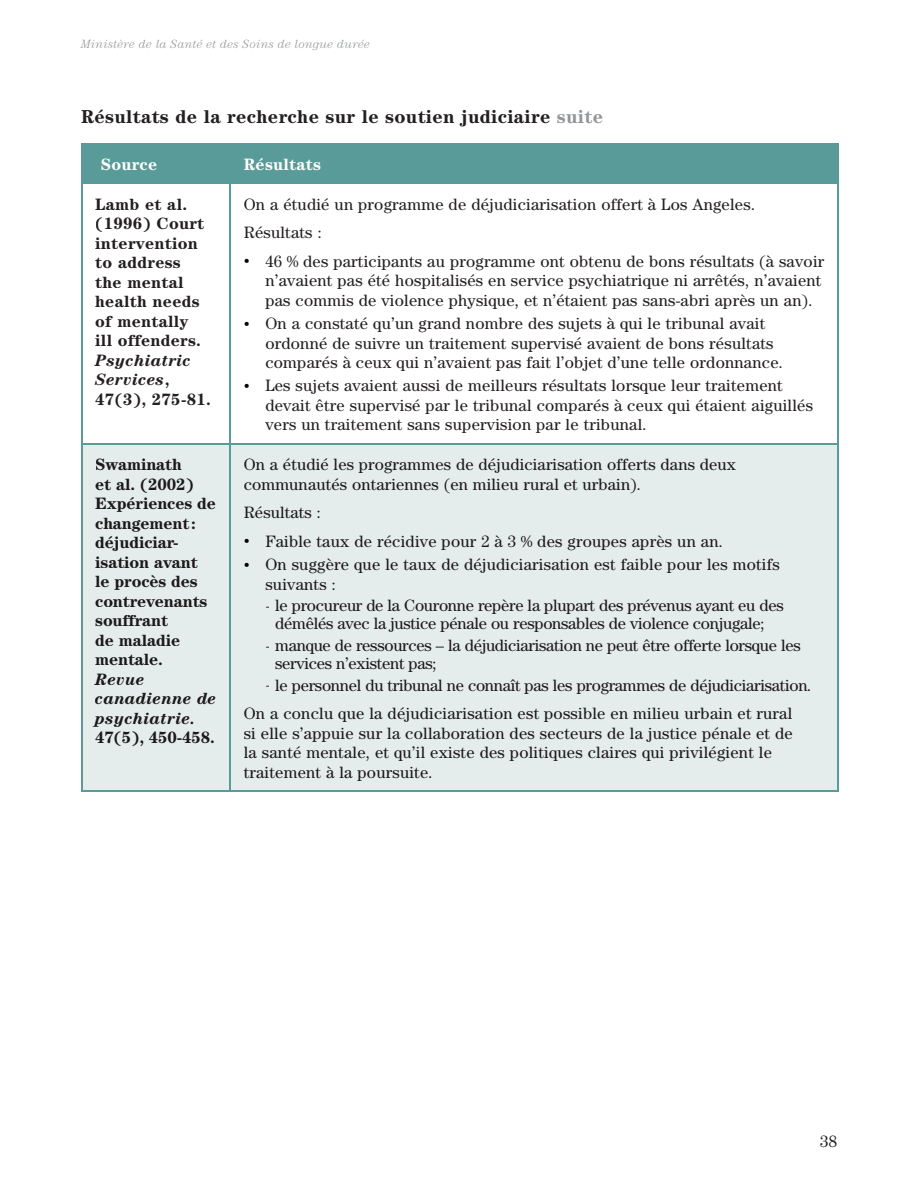
<style>
.page{position:relative;width:918px;height:1188px;background:#fff}
.page>*{position:absolute;margin:0;border:0;box-sizing:border-box;transform-origin:0 0}
.t1{font:700 18.75px "Century";letter-spacing:.015em;color:#231f20}
.t2{font:16.5px/19.5px "Century";letter-spacing:.015em;color:#231f20}
.t3{font:16.5px/19.5px "Century";letter-spacing:.01em;color:#1c191a}
.t4{font:16.5px/18px "Century";letter-spacing:-.015em;color:#1c191a}
.t5{font:700 16.5px/19.5px "Century";letter-spacing:-.01em;color:#1c191a}
.t6{font:700 16.5px/19.5px "Century";letter-spacing:.015em;color:#231f20}
.t7{font:italic 700 16.5px/19.5px "Century";letter-spacing:.015em;color:#231f20}
.t8{font:italic 700 16.5px/19.5px "Century";letter-spacing:.015em;color:#1c191a}
.t9{font:700 16.5px "Century";letter-spacing:.015em;color:#fff}
.t10{font:italic 300 12px "Century";letter-spacing:.015em;color:#939598}
.s1{color:#939598}
.s2{font-style:normal}
.s3{font-size:12px;color:#040503}
</style>
<div class="page">
<div style="left:82px;top:145px;width:755px;height:38px;background:#599b98"></div>
<div style="left:82px;top:445px;width:755px;height:346px;background:#e5edec"></div>
<hr style="left:81px;top:144px;width:149px;height:1px;background:#599b98">
<hr style="left:81px;top:145px;width:1px;height:38px;background:#599b98">
<hr style="left:230px;top:144px;width:608px;height:1px;background:#599b98">
<hr style="left:230px;top:145px;width:1px;height:38px;background:#599b98">
<hr style="left:837px;top:145px;width:1px;height:38px;background:#599b98">
<hr style="left:81px;top:183px;width:149px;height:1px;background:#599b98">
<hr style="left:81px;top:184px;width:1px;height:259px;background:#599b98">
<hr style="left:230px;top:183px;width:608px;height:1px;background:#599b98">
<hr style="left:230px;top:184px;width:1px;height:259px;background:#599b98">
<hr style="left:837px;top:184px;width:1px;height:259px;background:#599b98">
<hr style="left:81px;top:443px;width:149px;height:2px;background:#599b98">
<hr style="left:81px;top:445px;width:1px;height:346px;background:#599b98">
<hr style="left:230px;top:443px;width:608px;height:2px;background:#599b98">
<hr style="left:230px;top:445px;width:1px;height:346px;background:#599b98">
<hr style="left:837px;top:445px;width:1px;height:346px;background:#599b98">
<hr style="left:81px;top:791px;width:149px;height:1px;background:#599b98">
<hr style="left:230px;top:791px;width:608px;height:1px;background:#599b98">
<div style="left:96px;top:459px;width:86px;height:11px;background:#e5edec"></div>
<div style="left:96px;top:478px;width:98px;height:15px;background:#e5edec"></div>
<div style="left:96px;top:497px;width:120px;height:15px;background:#e5edec"></div>
<div style="left:96px;top:517px;width:100px;height:15px;background:#e5edec"></div>
<div style="left:96px;top:536px;width:82px;height:15px;background:#e5edec"></div>
<div style="left:95px;top:556px;width:103px;height:12px;background:#e5edec"></div>
<div style="left:95px;top:575px;width:103px;height:15px;background:#e5edec"></div>
<div style="left:96px;top:596px;width:111px;height:11px;background:#e5edec"></div>
<div style="left:96px;top:615px;width:72px;height:11px;background:#e5edec"></div>
<div style="left:96px;top:634px;width:84px;height:12px;background:#e5edec"></div>
<div style="left:96px;top:654px;width:67px;height:11px;background:#e5edec"></div>
<div style="left:94px;top:673px;width:51px;height:12px;background:#e5edec"></div>
<div style="left:95px;top:693px;width:122px;height:11px;background:#e5edec"></div>
<div style="left:93px;top:712px;width:103px;height:15px;background:#e5edec"></div>
<div style="left:96px;top:731px;width:118px;height:15px;background:#e5edec"></div>
<div style="left:244px;top:459px;width:492px;height:15px;background:#e5edec"></div>
<div style="left:244px;top:478px;width:396px;height:15px;background:#e5edec"></div>
<div style="left:244px;top:507px;width:76px;height:12px;background:#e5edec"></div>
<div style="left:250px;top:535px;width:473px;height:15px;background:#e5edec"></div>
<div style="left:250px;top:558px;width:530px;height:15px;background:#e5edec"></div>
<div style="left:266px;top:578px;width:69px;height:12px;background:#e5edec"></div>
<div style="left:269px;top:600px;width:514px;height:14px;background:#e5edec"></div>
<div style="left:276px;top:618px;width:488px;height:15px;background:#e5edec"></div>
<div style="left:269px;top:639px;width:532px;height:15px;background:#e5edec"></div>
<div style="left:276px;top:657px;width:161px;height:15px;background:#e5edec"></div>
<div style="left:269px;top:679px;width:541px;height:15px;background:#e5edec"></div>
<div style="left:244px;top:708px;width:549px;height:14px;background:#e5edec"></div>
<div style="left:244px;top:727px;width:549px;height:15px;background:#e5edec"></div>
<div style="left:244px;top:747px;width:528px;height:15px;background:#e5edec"></div>
<div style="left:244px;top:766px;width:187px;height:15px;background:#e5edec"></div>
<p class="t10" style="left:81px;top:38px;width:290px">Ministère de la Santé et des Soins de longue durée</p>
<p class="t1" style="left:81px;top:105px;width:524px">Résultats de la recherche sur le soutien judiciaire <span class="s1">suite</span></p>
<p class="t9" style="left:101px;top:155px;width:58px">Source</p>
<p class="t9" style="left:244px;top:155px;width:79px">Résultats</p>
<p class="t6" style="left:95px;top:194px;width:111px">Lamb et al. (1996) Court intervention to address the mental health needs of mentally ill offenders.</p>
<p class="t7" style="left:95px;top:350px;width:117px">Psychiatric<br>Services<span class="s2">,<br>47(3), 275-81.</span></p>
<p class="t2" style="left:244px;top:190px;width:513px;line-height:28.5px">On a étudié un programme de déjudiciarisation offert à Los Angeles.<br>Résultats :</p>
<p class="t2" style="left:265px;top:251px;width:560px;text-indent:-22px"><span class="s3">•</span> 46 % des participants au programme ont obtenu de bons résultats (à savoir n’avaient pas été hospitalisés en service psychiatrique ni arrêtés, n’avaient pas commis de violence physique, et n’étaient pas sans-abri après un an).</p>
<p class="t2" style="left:265px;top:313px;width:519px;text-indent:-22px"><span class="s3">•</span> On a constaté qu’un grand nombre des sujets à qui le tribunal avait ordonné de suivre un traitement supervisé avaient de bons résultats comparés à ceux qui n’avaient pas fait l’objet d’une telle ordonnance.</p>
<p class="t2" style="left:265px;top:376px;width:549px;text-indent:-22px"><span class="s3">•</span> Les sujets avaient aussi de meilleurs résultats lorsque leur traitement devait être supervisé par le tribunal comparés à ceux qui étaient aiguillés vers un traitement sans supervision par le tribunal.</p>
<p class="t5" style="left:95px;top:455px;width:122px">Swaminath<br>et al. (2002)<br>Expériences de changement : déjudiciar&shy;isation avant le procès des contrevenants souffrant<br>de maladie mentale.</p>
<p class="t8" style="left:95px;top:669px;width:123px">Revue canadienne de psychiatrie.</p>
<p class="t5" style="left:95px;top:728px;width:121px">47(5), 450-458.</p>
<p class="t3" style="left:244px;top:455px;width:494px">On a étudié les programmes de déjudiciarisation offerts dans deux communautés ontariennes (en milieu rural et urbain).</p>
<p class="t3" style="left:244px;top:503px;width:79px">Résultats :</p>
<p class="t3" style="left:244px;top:531px;width:481px"><span class="s3">•</span> Faible taux de récidive pour 2 à 3 % des groupes après un an.</p>
<p class="t3" style="left:265px;top:554px;width:516px;text-indent:-22px"><span class="s3">•</span> On suggère que le taux de déjudiciarisation est faible pour les motifs suivants :</p>
<p class="t4" style="left:275px;top:596px;width:510px;text-indent:-9px"><span class="s3">-</span> le procureur de la Couronne repère la plupart des prévenus ayant eu des démêlés avec la justice pénale ou responsables de violence conjugale;</p>
<p class="t4" style="left:275px;top:636px;width:527px;text-indent:-9px"><span class="s3">-</span> manque de ressources – la déjudiciarisation ne peut être offerte lorsque les services n’existent pas;</p>
<p class="t4" style="left:244px;top:671px;width:569px;line-height:28.5px;text-indent:22px"><span class="s3">-</span> le personnel du tribunal ne connaît pas les programmes de déjudiciarisation.<br>On a conclu que la déjudiciarisation est possible en milieu urbain et rural</p>
<p class="t3" style="left:244px;top:723px;width:551px">si elle s’appuie sur la collaboration des secteurs de la justice pénale et de la santé mentale, et qu’il existe des politiques claires qui privilégient le traitement à la poursuite.</p>
<p class="t2" style="left:820px;top:1131px;width:18px">38</p>
</div>
